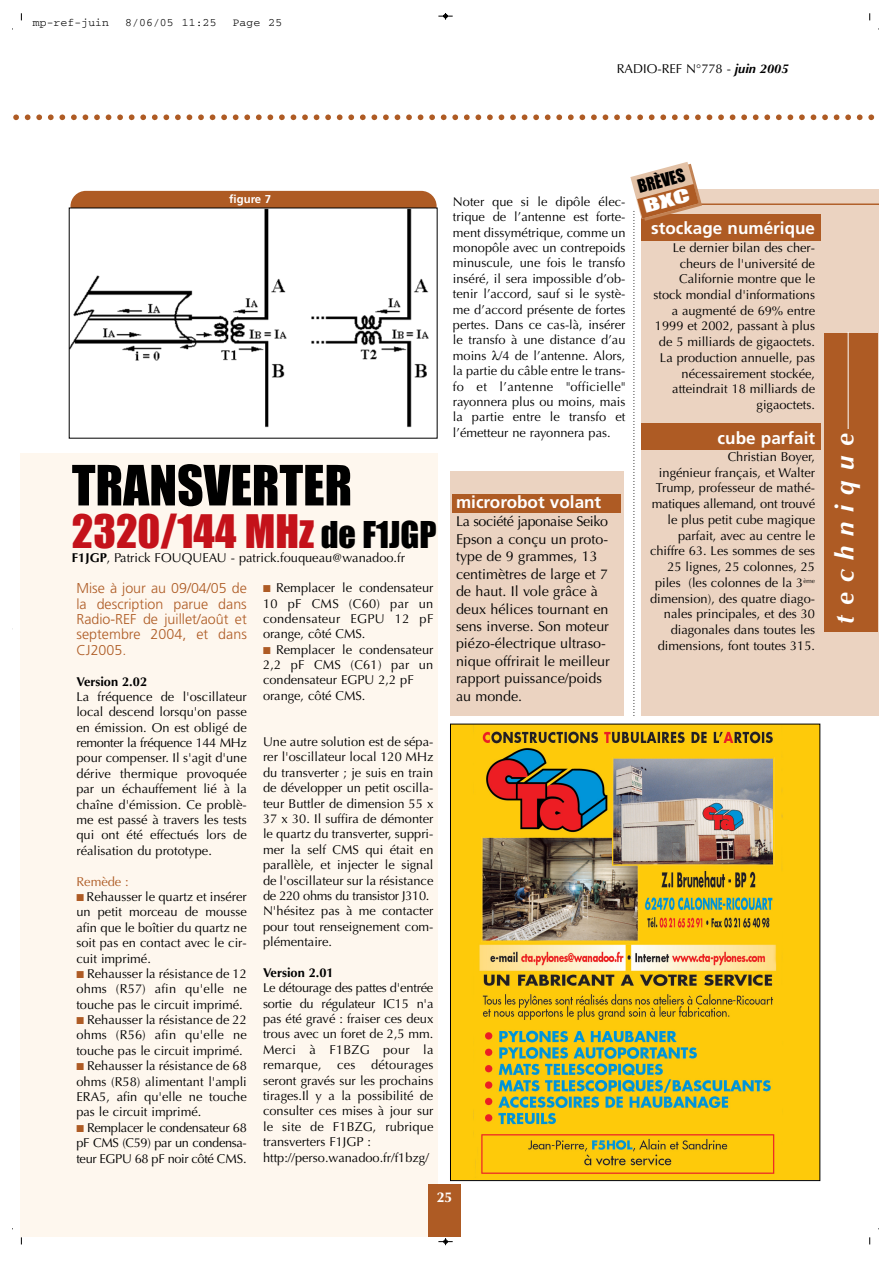
<style>
.page{position:relative;width:893px;height:1263px;background:#fff}
.page>*{position:absolute;margin:0;border:0;box-sizing:border-box;transform-origin:0 0}
.t1{font:51.3px "Impact";color:#000}
.t2{font:42.75px "Impact";color:#c4121a}
.t3{font:italic 700 25.65px "Optima";letter-spacing:.39em;color:#fff}
.t4{font:700 17.1px "Frutiger";color:#fff}
.t5{font:17.1px "Impact";color:#000;scale:.95 1}
.t6{font:14.25px/17.4px "Optima";color:#000}
.t7{font:300 14.25px/15.5px "Frutiger";color:#ae5b24;text-align:justify}
.t8{font:700 14.25px "Optima";color:#fff}
.t9{font:12.9px/15.5px "Optima";color:#000;text-align:justify}
.t10{font:700 12.9px "Optima";color:#000}
.t11{font:12.9px "Optima";color:#ae5b24}
.t12{font:11.4px "Courier";letter-spacing:.01em;color:#000}
.t13{font:700 11.4px "Frutiger";color:#fff}
.s1{font-weight:700;font-style:italic}
.s2{font-size:34.2px;color:#000}
.s3{font-weight:700}
.s4{color:#ae5b24}
</style>
<div class="page">
<div style="left:640px;top:190px;width:238px;height:526px;background:#ebd3c1"></div>
<div style="left:824px;top:333px;width:54px;height:299px;background:#ae5b24"></div>
<hr style="left:847px;top:332px;width:1px;height:97px;background:#fff">
<svg style="left:13px;top:114px;width:862px;height:6px"></svg>
<div style="left:20px;top:454px;width:418px;height:783px;background:#fef7ee"></div>
<div style="left:428px;top:1184px;width:33px;height:53px;background:#ae5b24"></div>
<img style="left:452px;top:726px;width:366px;height:453px">
<hr style="left:695px;top:204px;width:183px;height:1px;background:#ae5b24">
<div style="left:641px;top:215px;width:179px;height:26px;background:#ae5b24"></div>
<div style="left:641px;top:424px;width:179px;height:26px;background:#ae5b24"></div>
<svg style="left:70px;top:191px;width:366px;height:31px;background:#ab6333"></svg>
<img style="left:71px;top:210px;width:364px;height:218px">
<div style="left:450px;top:471px;width:173px;height:245px;background:#ebd3c1"></div>
<div style="left:452px;top:494px;width:168px;height:18px;background:#ae5b24"></div>
<svg style="left:438px;top:13px;width:14px;height:7px"></svg>
<svg style="left:438px;top:1238px;width:14px;height:7px"></svg>
<svg style="left:630px;top:162px;width:72px;height:554px"></svg>
<p class="t12" style="left:33px;top:19px;width:78px">mp-ref-juin</p>
<p class="t12" style="left:125px;top:19px;width:93px">8/06/05 11:25</p>
<p class="t12" style="left:232px;top:19px;width:51px">Page 25</p>
<p class="t9" style="left:616px;top:62px;width:173px">RADIO-REF N°778 - <span class="s1">juin 2005</span></p>
<p class="t13" style="left:229px;top:194px;width:43px">figure 7</p>
<h1 class="t1" style="left:72px;top:465px;width:282px">TRANSVERTER</h1>
<h2 class="t2" style="left:72px;top:514px;width:366px">2320/144 MHz <span class="s2">de F1JGP</span></h2>
<p class="t9" style="left:72px;top:551px;width:334px"><span class="s3">F1JGP</span>, Patrick FOUQUEAU - patrick.fouqueau@wanadoo.fr</p>
<p class="t7" style="left:76px;top:581px;width:172px">Mise à jour au 09/04/05 de la description parue dans Radio-REF de juillet/août et septembre 2004, et dans CJ2005.</p>
<p class="t10" style="left:76px;top:676px;width:72px">Version 2.02</p>
<p class="t9" style="left:76px;top:690px;width:172px">La fréquence de l'oscillateur local descend lorsqu'on passe en émission. On est obligé de remonter la fréquence 144 MHz pour compenser. Il s'agit d'une dérive thermique provoquée par un échauffement lié à la chaîne d'émission. Ce problè&shy;me est passé à travers les tests qui ont été effectués lors de réalisation du prototype.</p>
<p class="t11" style="left:76px;top:876px;width:54px">Remède :</p>
<p class="t9" style="left:76px;top:890px;width:172px"><span class="s4">■</span> Rehausser le quartz et insérer un petit morceau de mousse afin que le boîtier du quartz ne soit pas en contact avec le cir&shy;cuit imprimé.</p>
<p class="t9" style="left:76px;top:967px;width:172px"><span class="s4">■</span> Rehausser la résistance de 12 ohms (R57) afin qu'elle ne touche pas le circuit imprimé.</p>
<p class="t9" style="left:76px;top:1013px;width:172px"><span class="s4">■</span> Rehausser la résistance de 22 ohms (R56) afin qu'elle ne touche pas le circuit imprimé.</p>
<p class="t9" style="left:76px;top:1059px;width:172px"><span class="s4">■</span> Rehausser la résistance de 68 ohms (R58) alimentant l'ampli ERA5, afin qu'elle ne touche pas le circuit imprimé.</p>
<p class="t9" style="left:76px;top:1121px;width:172px"><span class="s4">■</span> Remplacer le condensateur 68 pF CMS (C59) par un condensa&shy;teur EGPU 68 pF noir côté CMS.</p>
<p class="t9" style="left:263px;top:581px;width:172px"><span class="s4">■</span> Remplacer le condensateur 10 pF CMS (C60) par un condensateur EGPU 12 pF orange, côté CMS.</p>
<p class="t9" style="left:263px;top:643px;width:172px;text-align:left"><span class="s4">■</span> Remplacer le condensateur<br>2,2 pF CMS (C61) par un condensateur EGPU 2,2 pF orange, côté CMS.</p>
<p class="t9" style="left:263px;top:735px;width:172px;text-align:left">Une autre solution est de sépa&shy;rer l'oscillateur local 120 MHz du transverter ; je suis en train de développer un petit oscilla&shy;teur Buttler de dimension 55 x<br>37 x 30. Il suffira de démonter le quartz du transverter, suppri&shy;mer la self CMS qui était en parallèle, et injecter le signal de l'oscillateur sur la résistance de 220 ohms du transistor J310.<br>N'hésitez pas à me contacter pour tout renseignement com&shy;plémentaire.</p>
<p class="t10" style="left:263px;top:967px;width:72px">Version 2.01</p>
<p class="t9" style="left:263px;top:981px;width:172px;text-align:left">Le détourage des pattes d'entrée sortie du régulateur IC15 n'a pas été gravé : fraiser ces deux trous avec un foret de 2,5 mm.<br>Merci à F1BZG pour la remarque, ces détourages seront gravés sur les prochains tirages.Il y a la possibilité de consulter ces mises à jour sur le site de F1BZG, rubrique transverters F1JGP : http://perso.wanadoo.fr/f1bzg/</p>
<p class="t9" style="left:453px;top:195px;width:174px">Noter que si le dipôle élec&shy;trique de l’antenne est forte&shy;ment dissymétrique, comme un monopôle avec un contrepoids minuscule, une fois le transfo inséré, il sera impossible d’ob&shy;tenir l’accord, sauf si le systè&shy;me d’accord présente de fortes pertes. Dans ce cas-là, insérer le transfo à une distance d’au moins /4 de l’antenne. Alors, la partie du câble entre le trans&shy;fo et l’antenne "officielle" rayonnera plus ou moins, mais la partie entre le transfo et l’émetteur ne rayonnera pas.</p>
<h3 class="t4" style="left:456px;top:495px;width:147px">microrobot volant</h3>
<p class="t6" style="left:456px;top:514px;width:155px">La société japonaise Seiko<br>Epson a conçu un proto&shy;type de 9 grammes, 13 centimètres de large et 7 de haut. Il vole grâce à deux hélices tournant en sens inverse. Son moteur piézo-électrique ultraso&shy;nique offrirait le meilleur rapport puissance/poids au monde.</p>
<p class="t8" style="left:436px;top:1191px;width:17px">25</p>
<h3 class="t5" style="left:636px;top:180px;width:52px;rotate:-15deg">BRÈVES</h3>
<h3 class="t4" style="left:651px;top:222px;width:165px">stockage numérique</h3>
<p class="t9" style="left:653px;top:241px;width:163px;text-align:right">Le dernier bilan des cher&shy;cheurs de l'université de<br>Californie montre que le stock mondial d'informations a augmenté de 69% entre<br>1999 et 2002, passant à plus de 5 milliards de gigaoctets.<br>La production annuelle, pas nécessairement stockée, atteindrait 18 milliards de gigaoctets.</p>
<h3 class="t4" style="left:717px;top:431px;width:99px">cube parfait</h3>
<p class="t9" style="left:650px;top:450px;width:166px;text-align:right">Christian Boyer,<br>ingénieur français, et Walter<br>Trump, professeur de mathé&shy;matiques allemand, ont trouvé le plus petit cube magique parfait, avec au centre le chiffre 63. Les sommes de ses<br>25 lignes, 25 colonnes, 25 piles (les colonnes de la 3<sup>ème </sup>dimension), des quatre diago&shy;nales principales, et des 30 diagonales dans toutes les dimensions, font toutes 315.</p>
<h3 class="t3" style="left:834px;top:624px;width:192px;rotate:-90deg">technique</h3>
</div>
